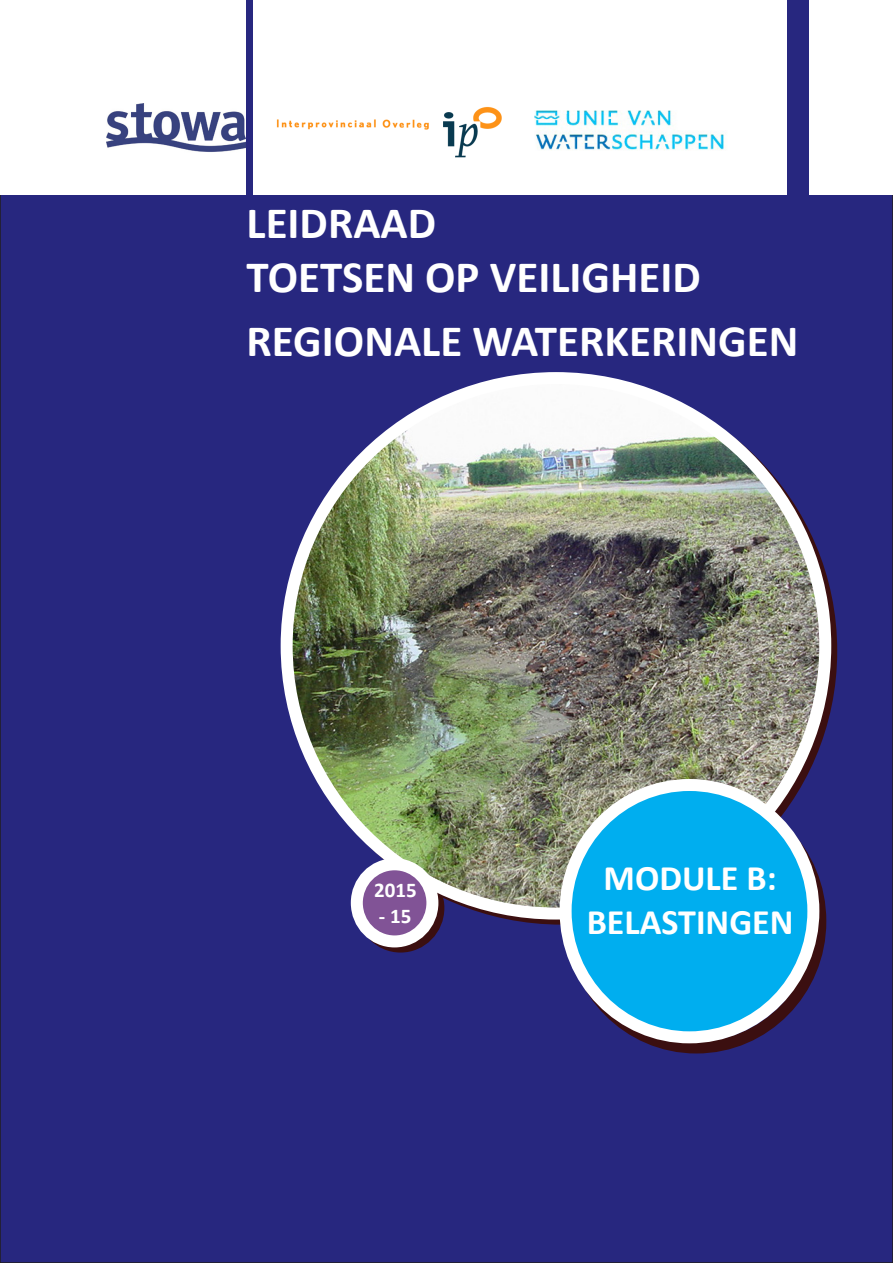
<style>
.page{position:relative;width:893px;height:1263px;background:#27277f}
.page>*{position:absolute;margin:0;border:0;box-sizing:border-box;transform-origin:0 0}
.t1{font:700 45px "Calibri";color:#fff}
.t2{font:700 36px "Calibri";color:#fff}
.t3{font:700 21px "Calibri";color:#fff}
</style>
<div class="page">
<div style="left:567px;top:789px;width:259px;height:264px;border:12px solid #3b0f10;border-radius:50%"></div>
<div style="left:357px;top:863px;width:87px;height:89px;border:12px solid #3b0f10;border-radius:50%"></div>
<img style="left:287px;top:378px;width:538px;height:533px">
<div style="left:566px;top:785px;width:247px;height:252px;background:#00aeef;border-radius:50%"></div>
<div style="left:560px;top:779px;width:259px;height:264px;border:12px solid #fff;border-radius:50%"></div>
<svg style="left:357px;top:864px;width:75px;height:77px;background:#926aa4"></svg>
<div style="left:351px;top:858px;width:87px;height:89px;border:12px solid #fff;border-radius:50%"></div>
<div style="left:0;top:0;width:893px;height:194px;background:#fff"></div>
<img style="left:106px;top:103px;width:140px;height:49px">
<img style="left:276px;top:107px;width:226px;height:51px">
<img style="left:534px;top:110px;width:190px;height:40px">
<div style="left:247px;top:0;width:6px;height:194px;background:#27277f"></div>
<div style="left:787px;top:0;width:22px;height:194px;background:#27277f"></div>
<p class="t1" style="left:247px;top:194px;width:191px">LEIDRAAD</p>
<p class="t1" style="left:247px;top:248px;width:456px">TOETSEN OP VEILIGHEID</p>
<p class="t1" style="left:247px;top:313px;width:553px">REGIONALE WATERKERINGEN</p>
<p class="t3" style="left:374px;top:877px;width:44px">2015</p>
<p class="t3" style="left:379px;top:902px;width:34px">- 15</p>
<p class="t2" style="left:604px;top:855px;width:175px">MODULE B:</p>
<p class="t2" style="left:587px;top:899px;width:208px">BELASTINGEN</p>
</div>
